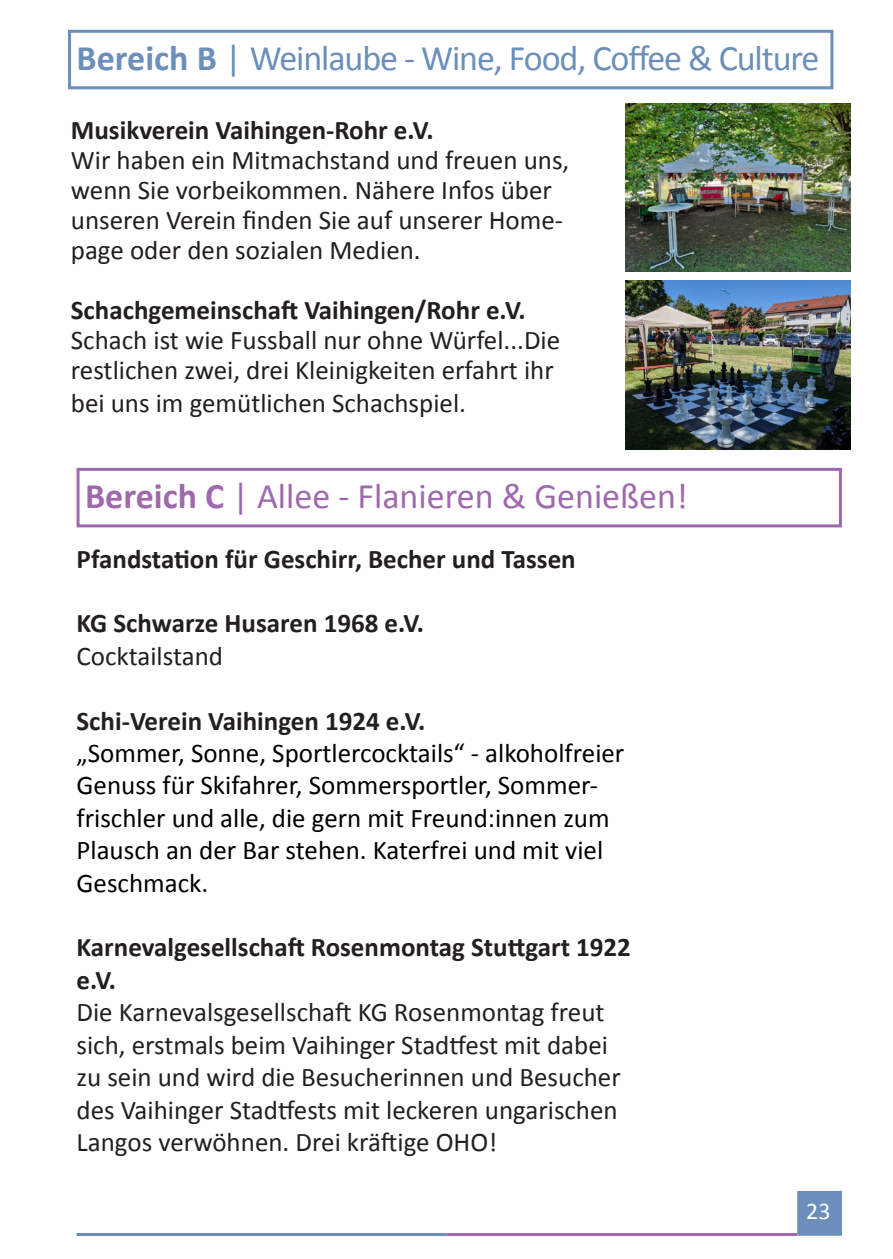
<style>
.page{position:relative;width:893px;height:1259px;background:#fff}
.page>*{position:absolute;margin:0;border:0;box-sizing:border-box;transform-origin:0 0}
.t1{font:36px "Calibri";letter-spacing:-.03em;color:#6b8fba}
.t2{font:36px "Calibri";color:#9f6aad}
.t3{font:27px/32.4px "Calibri";color:#231f20}
.t4{font:700 27px/32.4px "Calibri";color:#231f20}
.t5{font:27px/32.4px "Calibri";color:#000}
.t6{font:24px "Calibri";color:#fff}
.s1{font-weight:700}
</style>
<div class="page">
<hr style="left:77px;top:1233px;width:369px;height:3px;background:#6b8fba">
<div style="left:797px;top:1191px;width:45px;height:44px;background:#6b8fba"></div>
<div style="left:68px;top:30px;width:765px;height:59px;border:3px solid #6b8fba"></div>
<img style="left:626px;top:103px;width:224px;height:169px">
<img style="left:626px;top:281px;width:224px;height:168px">
<div style="left:77px;top:468px;width:765px;height:59px;border:3px solid #9f6aad"></div>
<hr style="left:446px;top:1233px;width:351px;height:3px;background:#9f6aad">
<p class="t1" style="left:77px;top:33px;width:744px"><span class="s1">Bereich B</span> | Weinlaube - Wine, Food, Coffee &amp; Culture</p>
<p class="t4" style="left:71px;top:113px;width:364px">Musikverein Vaihingen-Rohr e.V.</p>
<p class="t3" style="left:71px;top:145px;width:500px;line-height:30px">Wir haben ein Mitmachstand und freuen uns, wenn Sie vorbeikommen. Nähere Infos über unseren Verein finden Sie auf unserer Home&shy;page oder den sozialen Medien.</p>
<p class="t4" style="left:71px;top:293px;width:456px">Schachgemeinschaft Vaihingen/Rohr e.V.</p>
<p class="t3" style="left:71px;top:324px;width:491px;line-height:31.2px">Schach ist wie Fussball nur ohne Würfel...Die restlichen zwei, drei Kleinigkeiten erfahrt ihr bei uns im gemütlichen Schachspiel.</p>
<p class="t2" style="left:85px;top:471px;width:604px"><span class="s1">Bereich C</span> | Allee - Flanieren &amp; Genießen!</p>
<p class="t4" style="left:77px;top:541px;width:501px">Pfandstation für Geschirr, Becher und Tassen</p>
<p class="t4" style="left:77px;top:606px;width:349px">KG Schwarze Husaren 1968 e.V.</p>
<p class="t3" style="left:77px;top:639px;width:148px">Cocktailstand</p>
<p class="t4" style="left:77px;top:703px;width:350px">Schi-Verein Vaihingen 1924 e.V.</p>
<p class="t5" style="left:77px;top:736px;width:549px">„Sommer, Sonne, Sportlercocktails“ - alkoholfreier Genuss für Skifahrer, Sommersportler, Sommer&shy;frischler und alle, die gern mit Freund:innen zum Plausch an der Bar stehen. Katerfrei und mit viel Geschmack.</p>
<p class="t4" style="left:77px;top:930px;width:556px">Karnevalgesellschaft Rosenmontag Stuttgart 1922 e.V.</p>
<p class="t3" style="left:77px;top:995px;width:546px">Die Karnevalsgesellschaft KG Rosenmontag freut sich, erstmals beim Vaihinger Stadtfest mit dabei zu sein und wird die Besucherinnen und Besucher des Vaihinger Stadtfests mit leckeren ungarischen Langos verwöhnen. Drei kräftige OHO!</p>
<p class="t6" style="left:806px;top:1194px;width:26px">23</p>
</div>
